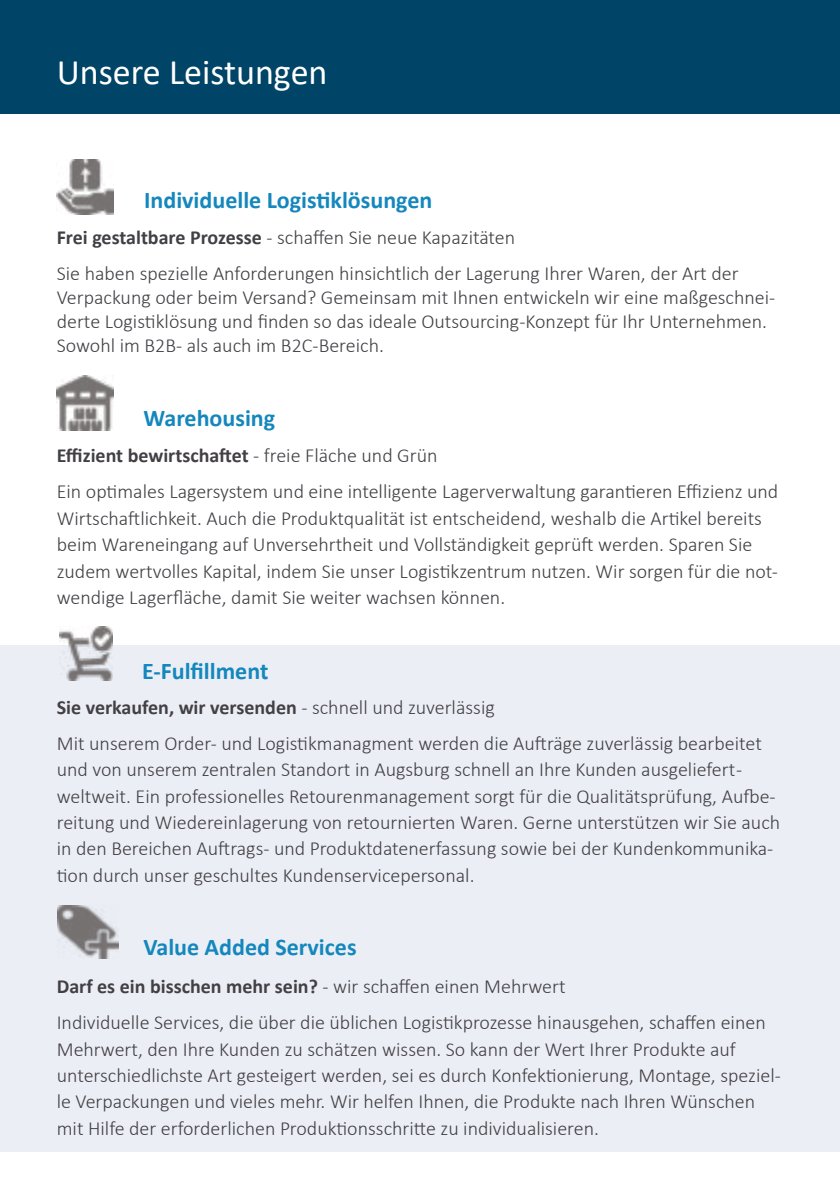
<style>
.page{position:relative;width:840px;height:1191px;background:#fff}
.page>*{position:absolute;margin:0;border:0;box-sizing:border-box;transform-origin:0 0}
.t1{font:36px "Calibri";color:#fff}
.t2{font:700 24px "Calibri";color:#1487bd}
.t3{font:300 20px/26.4px "Calibri";color:#434045}
.s1{font-weight:700}
</style>
<div class="page">
<div style="left:0;top:0;width:839px;height:113px;background:#004567"></div>
<div style="left:0;top:646px;width:839px;height:506px;background:#ebeff5"></div>
<img style="left:57px;top:159px;width:57px;height:55px">
<img style="left:57px;top:375px;width:57px;height:55px">
<img style="left:57px;top:905px;width:61px;height:53px">
<img style="left:59px;top:627px;width:53px;height:53px">
<h1 class="t1" style="left:57px;top:47px;width:272px">Unsere Leistungen</h1>
<p class="t2" style="left:144px;top:183px;width:289px">Individuelle Logistiklösungen</p>
<p class="t3" style="left:57px;top:219px;width:683px;line-height:36px"><span class="s1">Frei gestaltbare Prozesse</span> - schaffen Sie neue Kapazitäten<br>Sie haben spezielle Anforderungen hinsichtlich der Lagerung Ihrer Waren, der Art der</p>
<p class="t3" style="left:57px;top:285px;width:719px;line-height:24px">Verpackung oder beim Versand? Gemeinsam mit Ihnen entwickeln wir eine maßgeschnei&shy;derte Logistiklösung und finden so das ideale Outsourcing-Konzept für Ihr Unternehmen.<br>Sowohl im B2B- als auch im B2C-Bereich.</p>
<p class="t2" style="left:143px;top:401px;width:133px">Warehousing</p>
<p class="t3" style="left:57px;top:437px;width:722px;line-height:36px"><span class="s1">Effizient bewirtschaftet</span> - freie Fläche und Grün<br>Ein optimales Lagersystem und eine intelligente Lagerverwaltung garantieren Effizienz und</p>
<p class="t3" style="left:57px;top:505px;width:722px">Wirtschaftlichkeit. Auch die Produktqualität ist entscheidend, weshalb die Artikel bereits beim Wareneingang auf Unversehrtheit und Vollständigkeit geprüft werden. Sparen Sie zudem wertvolles Kapital, indem Sie unser Logistikzentrum nutzen. Wir sorgen für die not&shy;wendige Lagerfläche, damit Sie weiter wachsen können.</p>
<p class="t2" style="left:142px;top:654px;width:128px">E-Fulfillment</p>
<p class="t3" style="left:57px;top:689px;width:706px;line-height:36px"><span class="s1">Sie verkaufen, wir versenden</span> - schnell und zuverlässig<br>Mit unserem Order- und Logistikmanagment werden die Aufträge zuverlässig bearbeitet</p>
<p class="t3" style="left:57px;top:756px;width:724px">und von unserem zentralen Standort in Augsburg schnell an Ihre Kunden ausgeliefert - weltweit. Ein professionelles Retourenmanagement sorgt für die Qualitätsprüfung, Aufbe&shy;reitung und Wiedereinlagerung von retournierten Waren. Gerne unterstützen wir Sie auch in den Bereichen Auftrags- und Produktdatenerfassung sowie bei der Kundenkommunika&shy;tion durch unser geschultes Kundenservicepersonal.</p>
<p class="t2" style="left:143px;top:930px;width:214px">Value Added Services</p>
<p class="t3" style="left:57px;top:968px;width:710px;line-height:36px"><span class="s1">Darf es ein bisschen mehr sein?</span> - wir schaffen einen Mehrwert<br>Individuelle Services, die über die üblichen Logistikprozesse hinausgehen, schaffen einen</p>
<p class="t3" style="left:57px;top:1035px;width:725px">Mehrwert, den Ihre Kunden zu schätzen wissen. So kann der Wert Ihrer Produkte auf unterschiedlichste Art gesteigert werden, sei es durch Konfektionierung, Montage, speziel&shy;le Verpackungen und vieles mehr. Wir helfen Ihnen, die Produkte nach Ihren Wünschen mit Hilfe der erforderlichen Produktionsschritte zu individualisieren.</p>
</div>
